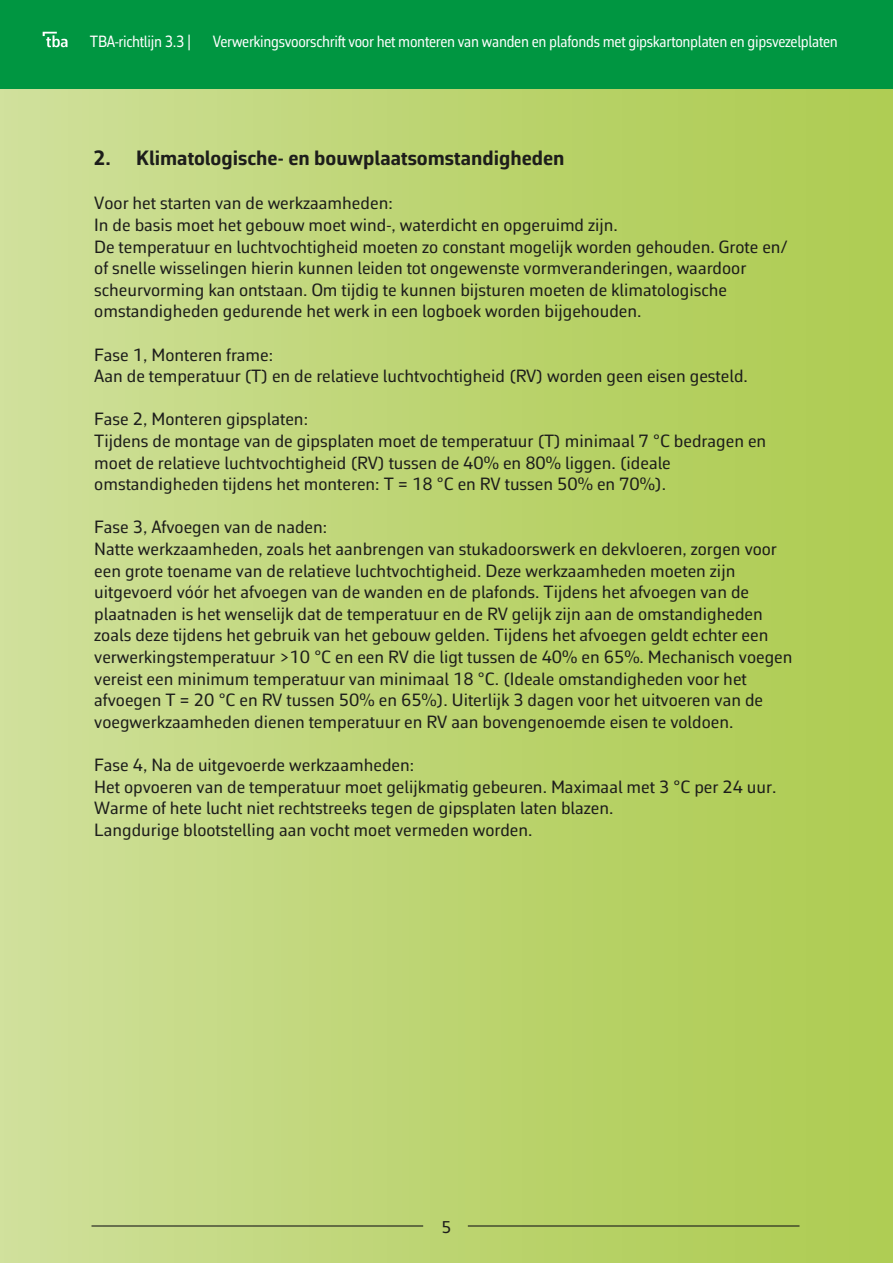
<style>
.page{position:relative;width:893px;height:1263px;background:#fff}
.page>*{position:absolute;margin:0;border:0;box-sizing:border-box;transform-origin:0 0}
.t1{font:700 21px "Corbeau Pro";color:#1d1d1b}
.t2{font:18px/21.6px "Corbeau Pro";color:#1d1d1b}
.t3{font:17.25px "Corbeau Pro";color:#1d1d1b}
.t4{font:16.5px "Corbeau Pro";letter-spacing:-.02em;color:#fff;scale:.9 1}
</style>
<div class="page">
<div style="left:0;top:0;width:893px;height:1263px;background:linear-gradient(to right,#cedf99,#accb4e)"></div>
<div style="left:0;top:0;width:893px;height:88px;background:#009641"></div>
<svg style="left:43px;top:32px;width:24px;height:15px"></svg>
<hr style="left:92px;top:1225px;width:331px;height:1px;background:#1d1d1b">
<hr style="left:468px;top:1225px;width:331px;height:1px;background:#1d1d1b">
<p class="t4" style="left:90px;top:30px;width:114px">TBA-richtlijn 3.3 |</p>
<p class="t4" style="left:213px;top:30px;width:696px">Verwerkingsvoorschrift voor het monteren van wanden en plafonds met gipskartonplaten en gipsvezelplaten</p>
<p class="t1" style="left:94px;top:143px;width:472px">2. Klimatologische- en bouwplaatsomstandigheden</p>
<p class="t2" style="left:94px;top:192px;width:695px">Voor het starten van de werkzaamheden:<br>In de basis moet het gebouw moet wind-, waterdicht en opgeruimd zijn.<br>De temperatuur en luchtvochtigheid moeten zo constant mogelijk worden gehouden. Grote en/ of snelle wisselingen hierin kunnen leiden tot ongewenste vormveranderingen, waardoor scheurvorming kan ontstaan. Om tijdig te kunnen bijsturen moeten de klimatologische omstandigheden gedurende het werk in een logboek worden bijgehouden.</p>
<p class="t2" style="left:94px;top:343px;width:655px">Fase 1, Monteren frame:<br>Aan de temperatuur (T) en de relatieve luchtvochtigheid (RV) worden geen eisen gesteld.</p>
<p class="t2" style="left:94px;top:408px;width:674px">Fase 2, Monteren gipsplaten:<br>Tijdens de montage van de gipsplaten moet de temperatuur (T) minimaal 7 °C bedragen en moet de relatieve luchtvochtigheid (RV) tussen de 40% en 80% liggen. (ideale omstandigheden tijdens het monteren: T = 18 °C en RV tussen 50% en 70%).</p>
<p class="t2" style="left:94px;top:516px;width:700px">Fase 3, Afvoegen van de naden:<br>Natte werkzaamheden, zoals het aanbrengen van stukadoorswerk en dekvloeren, zorgen voor een grote toename van de relatieve luchtvochtigheid. Deze werkzaamheden moeten zijn uitgevoerd vóór het afvoegen van de wanden en de plafonds. Tijdens het afvoegen van de plaatnaden is het wenselijk dat de temperatuur en de RV gelijk zijn aan de omstandigheden zoals deze tijdens het gebruik van het gebouw gelden. Tijdens het afvoegen geldt echter een verwerkingstemperatuur &gt;10 °C en een RV die ligt tussen de 40% en 65%. Mechanisch voegen vereist een minimum temperatuur van minimaal 18 °C. (Ideale omstandigheden voor het afvoegen T = 20 °C en RV tussen 50% en 65%). Uiterlijk 3 dagen voor het uitvoeren van de voegwerkzaamheden dienen temperatuur en RV aan bovengenoemde eisen te voldoen.</p>
<p class="t2" style="left:94px;top:754px;width:684px">Fase 4, Na de uitgevoerde werkzaamheden:<br>Het opvoeren van de temperatuur moet gelijkmatig gebeuren. Maximaal met 3 °C per 24 uur.<br>Warme of hete lucht niet rechtstreeks tegen de gipsplaten laten blazen.<br>Langdurige blootstelling aan vocht moet vermeden worden.</p>
<p class="t3" style="left:442px;top:1215px;width:11px">5</p>
</div>
